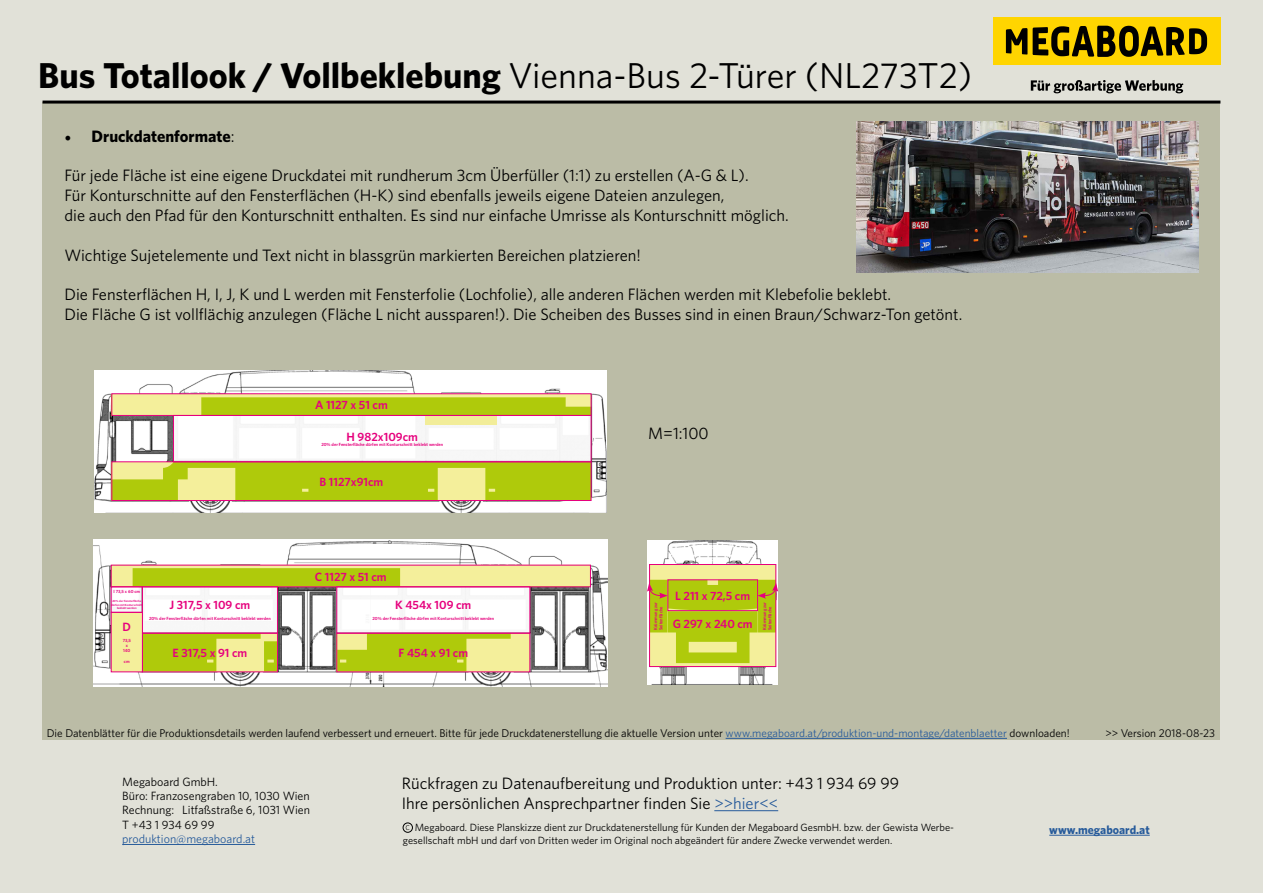
<style>
.page{position:relative;width:1263px;height:893px;background:#e1e1d8}
.page>*{position:absolute;margin:0;border:0;box-sizing:border-box;transform-origin:0 0}
.t1{font:700 36px "Whitney";color:#000}
.t2{font:16.5px/19.8px "Whitney";color:#000}
.t3{font:700 16.5px "Whitney";color:#000}
.t4{font:600 12px "Whitney";color:#e6007d}
.t5{font:12px/14.4px "Whitney";color:#000}
.t6{font:12px "Whitney";color:#275b9b}
.t7{font:700 12px "Whitney";color:#275b9b}
.t8{font:11.25px "Whitney";color:#000}
.t9{font:10.5px/12.6px "Whitney";color:#000}
.t10{font:600 4.5px/5.4px "Whitney";color:#e6007d}
.t11{font:600 3px/3.6px "Whitney";color:#e6007d;text-align:center}
.s1{font-weight:400}
.s2{font-family:"Minion Pro";font-weight:400;font-size:18px}
.s3{color:#275b9b}
</style>
<div class="page">
<div style="left:43px;top:102px;width:1177px;height:638px;background:#bbbca6"></div>
<hr style="left:43px;top:101px;width:1177px;height:3px;background:#000">
<svg style="left:1031px;top:80px;width:152px;height:13px"></svg>
<div style="left:993px;top:17px;width:227px;height:48px;background:#ffd500"></div>
<svg style="left:1006px;top:26px;width:201px;height:31px"></svg>
<img style="left:647px;top:541px;width:130px;height:144px">
<img style="left:95px;top:370px;width:511px;height:143px">
<img style="left:94px;top:539px;width:513px;height:148px">
<div style="left:173px;top:415px;width:418px;height:47px;background:#fff"></div>
<div style="left:337px;top:587px;width:193px;height:46px;background:#fff"></div>
<div style="left:111px;top:587px;width:31px;height:25px;background:#fff"></div>
<div style="left:142px;top:587px;width:135px;height:46px;background:#fff"></div>
<svg style="left:113px;top:463px;width:476px;height:36px;background:#bfd22c"></svg>
<svg style="left:113px;top:395px;width:476px;height:19px;background:#c4d537"></svg>
<div style="left:425px;top:416px;width:71px;height:9px;background:#f2ed99"></div>
<svg style="left:113px;top:567px;width:476px;height:18px;background:#cfdb4f"></svg>
<svg style="left:144px;top:635px;width:132px;height:35px;background:#c7d63d"></svg>
<svg style="left:338px;top:635px;width:190px;height:35px;background:#c8d740"></svg>
<div style="left:111px;top:612px;width:31px;height:60px;background:#f4ef9b"></div>
<div style="left:173px;top:415px;width:418px;height:47px;border:1px solid #e6007d"></div>
<div style="left:111px;top:461px;width:480px;height:40px;border:1px solid #e6007d"></div>
<div style="left:336px;top:586px;width:194px;height:47px;border:1px solid #e6007d"></div>
<div style="left:336px;top:633px;width:194px;height:39px;border:1px solid #e6007d"></div>
<div style="left:111px;top:586px;width:32px;height:27px;border:1px solid #e6007d"></div>
<div style="left:142px;top:586px;width:136px;height:47px;border:1px solid #e6007d"></div>
<div style="left:111px;top:612px;width:32px;height:60px;border:1px solid #e6007d"></div>
<div style="left:142px;top:633px;width:136px;height:39px;border:1px solid #e6007d"></div>
<svg style="left:647px;top:564px;width:131px;height:102px;background:#cacd46"></svg>
<img style="left:857px;top:121px;width:341px;height:152px">
<hr style="left:726px;top:738px;width:281px;height:1px;background:#275b9b">
<hr style="left:122px;top:844px;width:133px;height:1px;background:#275b9b">
<hr style="left:1049px;top:835px;width:101px;height:1px;background:#275b9b">
<hr style="left:714px;top:810px;width:64px;height:1px;background:#275b9b">
<div style="left:403px;top:823px;width:10px;height:9px;border:1px solid #000;border-radius:50%"></div>
<h1 class="t1" style="left:38px;top:54px;width:935px">Bus Totallook / Vollbeklebung <span class="s1">Vienna-Bus 2-Türer (NL273T2)</span></h1>
<p class="t3" style="left:64px;top:126px;width:171px"><span class="s2">•</span> Druckdatenformate<span class="s1">:</span></p>
<p class="t2" style="left:64px;top:165px;width:726px">Für jede Fläche ist eine eigene Druckdatei mit rundherum 3cm Überfüller (1:1) zu erstellen (A-G &amp; L).<br>Für Konturschnitte auf den Fensterflächen (H-K) sind ebenfalls jeweils eigene Dateien anzulegen,<br>die auch den Pfad für den Konturschnitt enthalten. Es sind nur einfache Umrisse als Konturschnitt möglich.</p>
<p class="t2" style="left:64px;top:245px;width:578px">Wichtige Sujetelemente und Text nicht in blassgrün markierten Bereichen platzieren!</p>
<p class="t2" style="left:64px;top:284px;width:899px">Die Fensterflächen H, I, J, K und L werden mit Fensterfolie (Lochfolie), alle anderen Flächen werden mit Klebefolie beklebt.<br>Die Fläche G ist vollflächig anzulegen (Fläche L nicht aussparen!). Die Scheiben des Busses sind in einen Braun/Schwarz-Ton getönt.</p>
<p class="t10" style="left:113px;top:589px;width:28px">I 73,5 x 60 cm</p>
<p class="t11" style="left:111px;top:599px;width:33px">20% der Fensterfläche dürfen mit Konturschnitt beklebt werden</p>
<p class="t4" style="left:170px;top:597px;width:82px">J 317,5 x 109 cm</p>
<p class="t10" style="left:149px;top:616px;width:123px">20% der Fensterfläche dürfen mit Konturschnitt beklebt werden</p>
<p class="t4" style="left:123px;top:618px;width:10px">D</p>
<p class="t10" style="left:123px;top:637px;width:10px;text-align:center">73,5 x<br>140</p>
<p class="t10" style="left:124px;top:659px;width:7px">cm</p>
<p class="t4" style="left:173px;top:645px;width:76px">E 317,5 x 91 cm</p>
<p class="t4" style="left:315px;top:397px;width:74px">A 1127 x 51 cm</p>
<p class="t4" style="left:347px;top:429px;width:73px">H 982x109cm</p>
<p class="t10" style="left:321px;top:442px;width:123px">20% der Fensterfläche dürfen mit Konturschnitt beklebt werden</p>
<p class="t4" style="left:319px;top:474px;width:65px">B 1127x91cm</p>
<p class="t4" style="left:315px;top:569px;width:73px">C 1127 x 51 cm</p>
<p class="t4" style="left:395px;top:597px;width:78px">K 454x 109 cm</p>
<p class="t10" style="left:372px;top:616px;width:123px">20% der Fensterfläche dürfen mit Konturschnitt beklebt werden</p>
<p class="t4" style="left:399px;top:645px;width:71px">F 454 x 91 cm</p>
<p class="t2" style="left:648px;top:423px;width:62px">M=1:100</p>
<p class="t4" style="left:675px;top:588px;width:77px">L 211 x 72,5 cm</p>
<p class="t10" style="left:653px;top:630px;width:30px;rotate:-90deg">Krümmung zur<br>Seitenfläche</p>
<p class="t10" style="left:762px;top:630px;width:30px;rotate:-90deg">Krümmung zur<br>Seitenfläche</p>
<p class="t4" style="left:673px;top:615px;width:81px">G 297 x 240 cm</p>
<p class="t8" style="left:47px;top:726px;width:1024px">Die Datenblätter für die Produktionsdetails werden laufend verbessert und erneuert. Bitte für jede Druckdatenerstellung die aktuelle Version unter <span class="s3">www.megaboard.at/produktion-und-montage/datenblaetter</span> downloaden!</p>
<p class="t8" style="left:1105px;top:726px;width:111px">&gt;&gt; Version 2018-08-23</p>
<p class="t5" style="left:122px;top:774px;width:189px">Megaboard GmbH.<br>Büro: Franzosengraben 10, 1030 Wien<br>Rechnung: Litfaßstraße 6, 1031 Wien<br>T +43 1 934 69 99</p>
<p class="t6" style="left:122px;top:831px;width:134px">produktion@megaboard.at</p>
<p class="t2" style="left:402px;top:773px;width:499px">Rückfragen zu Datenaufbereitung und Produktion unter: +43 1 934 69 99<br>Ihre persönlichen Ansprechpartner finden Sie <span class="s3">&gt;&gt;hier&lt;&lt;</span></p>
<p class="t9" style="left:403px;top:821px;width:553px;text-indent:12px">Megaboard. Diese Planskizze dient zur Druckdatenerstellung für Kunden der Megaboard GesmbH. bzw. der Gewista Werbe&shy;gesellschaft mbH und darf von Dritten weder im Original noch abgeändert für andere Zwecke verwendet werden.</p>
<p class="t7" style="left:1049px;top:822px;width:102px">www.megaboard.at</p>
</div>
